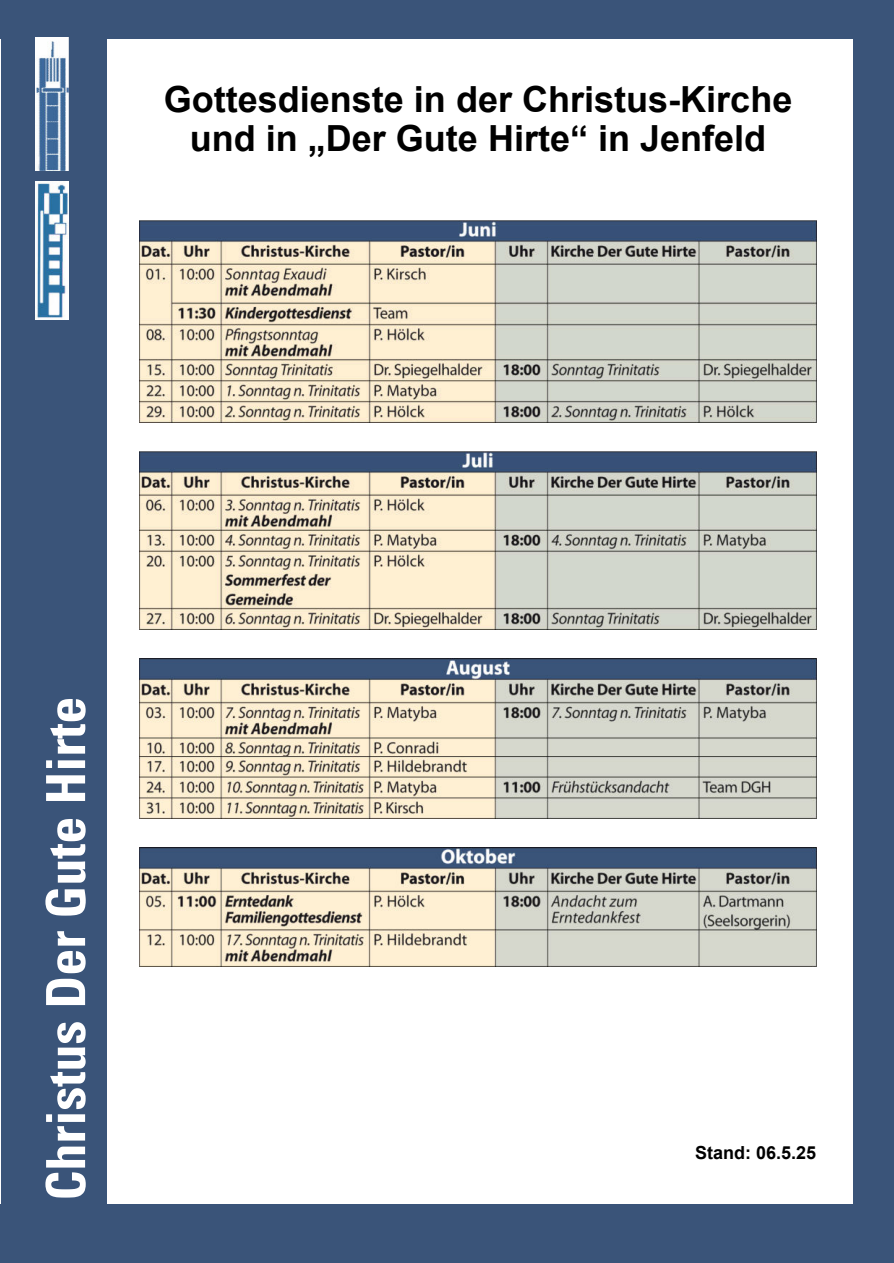
<style>
.page{position:relative;width:894px;height:1263px;background:#fff}
.page>*{position:absolute;margin:0;border:0;box-sizing:border-box;transform-origin:0 0}
.t1{font:700 condensed 54px "Univers LT";color:#fff}
.t2{font:700 36px/39px "Arial";color:#000;text-align:center}
.t3{font:700 18px "Arial";color:#000}
</style>
<div class="page">
<div style="left:1px;top:0;width:105px;height:1263px;background:#3a5479"></div>
<div style="left:853px;top:0;width:40px;height:1234px;background:#3a5479"></div>
<div style="left:0;top:0;width:893px;height:39px;background:#3a5479"></div>
<div style="left:0;top:1204px;width:893px;height:59px;background:#3a5479"></div>
<img style="left:140px;top:451px;width:675px;height:179px">
<img style="left:140px;top:658px;width:675px;height:161px">
<img style="left:140px;top:848px;width:675px;height:119px">
<img style="left:36px;top:181px;width:32px;height:139px">
<img style="left:36px;top:37px;width:32px;height:133px">
<img style="left:140px;top:221px;width:675px;height:202px">
<p class="t2" style="left:164px;top:81px;width:630px">Gottesdienste in der Christus-Kirche und in „Der Gute Hirte“ in Jenfeld</p>
<h1 class="t1" style="left:33px;top:1201px;width:505px;rotate:-90deg">Christus Der Gute Hirte</h1>
<p class="t3" style="left:694px;top:1140px;width:123px">Stand: 06.5.25</p>
</div>
